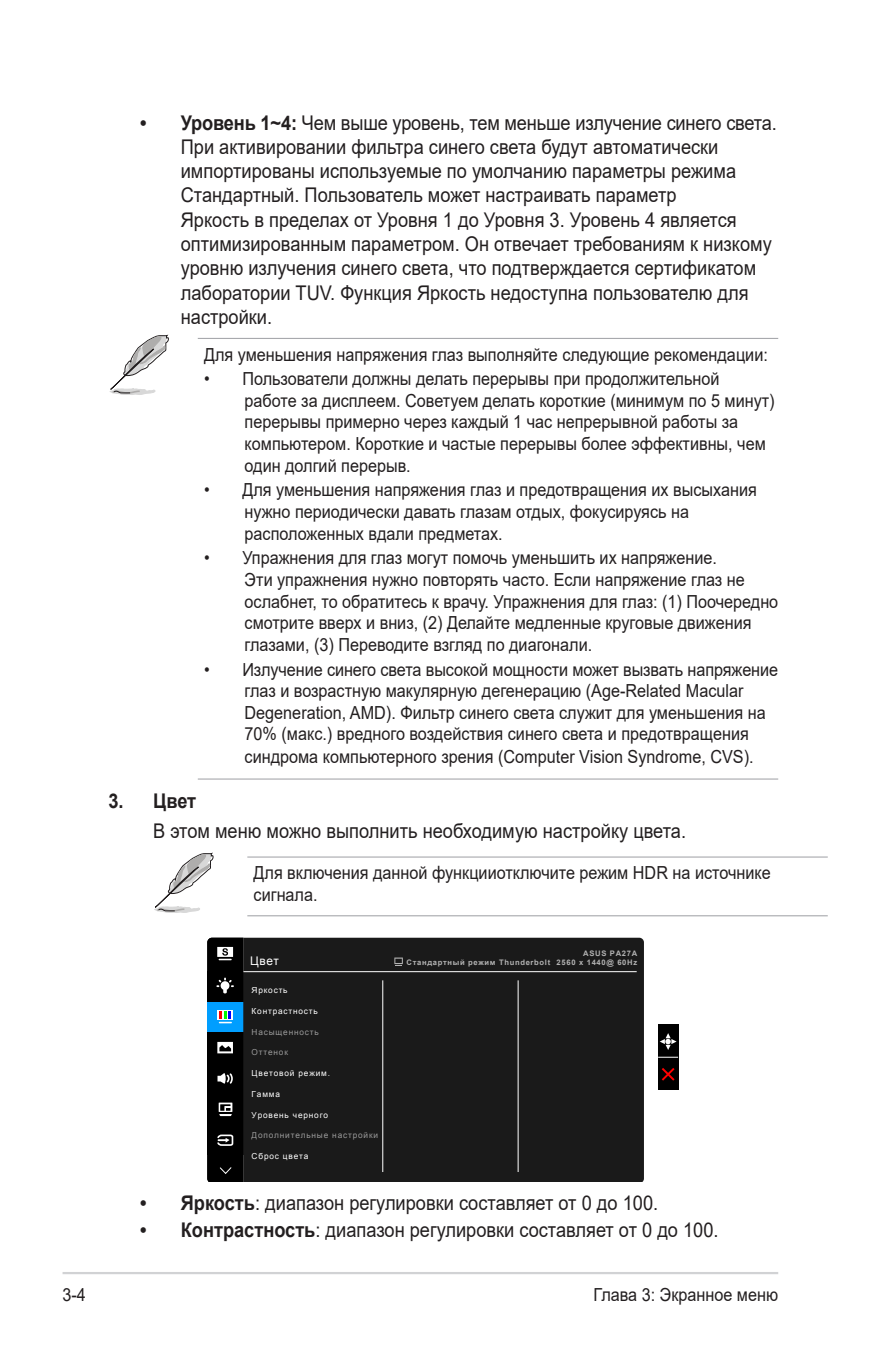
<style>
.page{position:relative;width:893px;height:1346px;background:#fff}
.page>*{position:absolute;margin:0;border:0;box-sizing:border-box;transform-origin:0 0}
.List{font:20.25px/24.3px "Arial";color:#231f20;scale:.9 1}
.t1{font:700 20.25px "Arial";color:#231f20;scale:.9 1}
.MB_Messages{font:18px/21.6px "Arial";color:#231f20;scale:.9 1}
.Message_first{font:18px "Arial";color:#231f20;scale:.9 1}
.t2{font:11.92px "Arial";color:#fff}
.t3{font:8.33px "Arial";letter-spacing:.1em;color:#fff}
.t4{font:8.33px "Arial";letter-spacing:.1em;color:#999}
.t5{font:700 7.65px/8.8px "Arial";letter-spacing:.09em;color:#b3b3b3;text-align:right}
.s1{font-weight:700}
</style>
<div class="page">
<hr style="left:63px;top:1272px;width:715px;height:2px;background:#d1d2d4">
<hr style="left:198px;top:338px;width:580px;height:1px;background:#a8a9ad">
<hr style="left:198px;top:778px;width:580px;height:1px;background:#a8a9ad">
<svg style="left:109px;top:335px;width:60px;height:60px"></svg>
<hr style="left:247px;top:856px;width:581px;height:1px;background:#a8a9ad">
<hr style="left:247px;top:915px;width:581px;height:1px;background:#a8a9ad">
<svg style="left:154px;top:852px;width:60px;height:61px"></svg>
<div style="left:243px;top:938px;width:401px;height:243px;background:#1a1a1a"></div>
<svg style="left:207px;top:938px;width:36px;height:243px;background:#182731"></svg>
<div style="left:658px;top:1024px;width:20px;height:66px;background:#000"></div>
<svg style="left:658px;top:1057px;width:20px;height:1px"></svg>
<svg style="left:660px;top:1033px;width:17px;height:17px"></svg>
<svg style="left:662px;top:1068px;width:13px;height:12px"></svg>
<hr style="left:243px;top:971px;width:394px;height:1px;background:#fff">
<hr style="left:382px;top:980px;width:1px;height:192px;background:#fff">
<hr style="left:518px;top:980px;width:1px;height:192px;background:#fff">
<svg style="left:394px;top:957px;width:9px;height:7px"></svg>
<svg style="left:395px;top:958px;width:7px;height:8px"></svg>
<p class="List" style="left:181px;top:110px;width:664px;text-indent:-40px"><span class="s1">• Уровень 1~4:</span> Чем выше уровень, тем меньше излучение синего света.<br>При активировании фильтра синего света будут автоматически импортированы используемые по умолчанию параметры режима Стандартный. Пользователь может настраивать параметр<br>Яркость в пределах от Уровня 1 до Уровня 3. Уровень 4 является оптимизированным параметром. Он отвечает требованиям к низкому уровню излучения синего света, что подтверждается сертификатом лаборатории TUV. Функция Яркость недоступна пользователю для настройки.</p>
<p class="Message_first" style="left:204px;top:342px;width:628px">Для уменьшения напряжения глаз выполняйте следующие рекомендации:</p>
<p class="MB_Messages" style="left:245px;top:368px;width:590px;text-indent:-40px">• Пользователи должны делать перерывы при продолжительной работе за дисплеем. Советуем делать короткие (минимум по 5 минут) перерывы примерно через каждый 1 час непрерывной работы за компьютером. Короткие и частые перерывы более эффективны, чем один долгий перерыв.</p>
<p class="MB_Messages" style="left:245px;top:479px;width:571px;text-indent:-40px">• Для уменьшения напряжения глаз и предотвращения их высыхания нужно периодически давать глазам отдых, фокусируясь на расположенных вдали предметах.</p>
<p class="MB_Messages" style="left:245px;top:547px;width:594px;text-indent:-40px">• Упражнения для глаз могут помочь уменьшить их напряжение.<br>Эти упражнения нужно повторять часто. Если напряжение глаз не ослабнет, то обратитесь к врачу. Упражнения для глаз: (1) Поочередно смотрите вверх и вниз, (2) Делайте медленные круговые движения глазами, (3) Переводите взгляд по диагонали.</p>
<p class="MB_Messages" style="left:245px;top:658px;width:594px;text-indent:-40px">• Излучение синего света высокой мощности может вызвать напряжение глаз и возрастную макулярную дегенерацию (Age-Related Macular Degeneration, AMD). Фильтр синего света служит для уменьшения на 70% (макс.) вредного воздействия синего света и предотвращения синдрома компьютерного зрения (Computer Vision Syndrome, CVS).</p>
<p class="t1" style="left:108px;top:786px;width:99px">3. Цвет</p>
<p class="List" style="left:153px;top:819px;width:594px">В этом меню можно выполнить необходимую настройку цвета.</p>
<p class="MB_Messages" style="left:254px;top:862px;width:576px">Для включения данной функцииотключите режим HDR на источнике сигнала.</p>
<p class="t2" style="left:250px;top:952px;width:30px">Цвет</p>
<p class="t5" style="left:406px;top:949px;width:232px">ASUS PA27A<br>Стандартный режим Thunderbolt 2560 x 1440@ 60Hz</p>
<p class="t3" style="left:252px;top:985px;width:38px">Яpкocть</p>
<p class="t3" style="left:252px;top:1006px;width:68px">Кoнтpacтнocть</p>
<p class="t4" style="left:252px;top:1026px;width:69px">Насыщенность</p>
<p class="t4" style="left:252px;top:1047px;width:38px">Оттенок</p>
<p class="t3" style="left:252px;top:1068px;width:80px">Цветoвой режим.</p>
<p class="t3" style="left:252px;top:1088px;width:30px">Гамма</p>
<p class="t3" style="left:252px;top:1109px;width:78px">Уровень черного</p>
<p class="t4" style="left:252px;top:1130px;width:128px">Дополнительные настройки</p>
<p class="t3" style="left:252px;top:1150px;width:58px">Сброс цвета</p>
<p class="List" style="left:140px;top:1190px;width:577px"><span class="s1">• Яркость</span>: диапазон регулировки составляет от 0 до 100.</p>
<p class="List" style="left:140px;top:1218px;width:644px"><span class="s1">• Контрастность</span>: диапазон регулировки составляет от 0 до 100.</p>
<p class="MB_Messages" style="left:63px;top:1283px;width:28px">3-4</p>
<p class="MB_Messages" style="left:593px;top:1283px;width:207px">Глава 3: Экранное меню</p>
</div>
